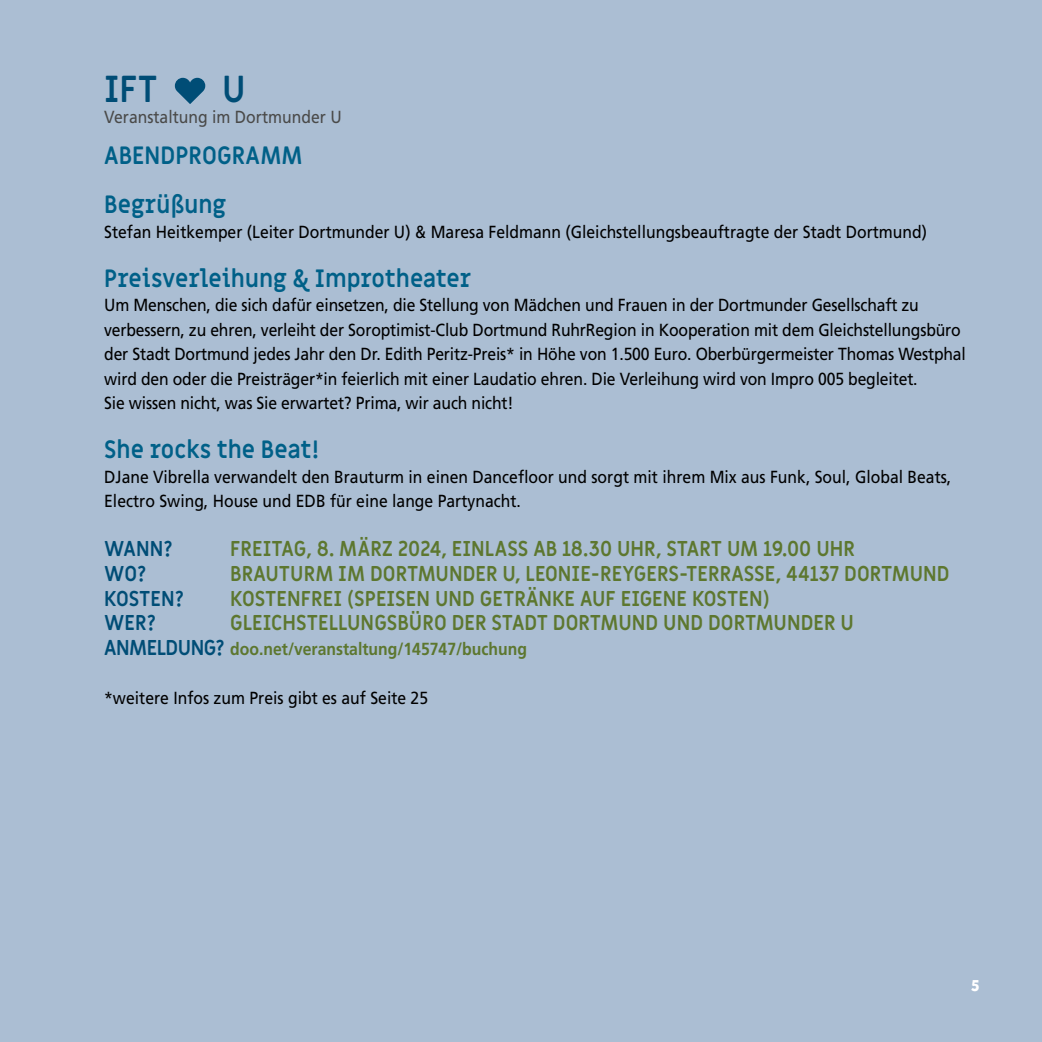
<style>
.page{position:relative;width:1042px;height:1042px;background:#abbed3}
.page>*{position:absolute;margin:0;border:0;box-sizing:border-box;transform-origin:0 0}
.t1{font:700 36.75px "Miriam Libre";color:#004d76;scale:.93 1}
.t2{font:700 24.5px/49px "Miriam Libre";color:#006088;scale:.93 1}
.t3{font:700 21px "Miriam Libre";color:#5d772f;scale:.93 1}
.t4{font:700 21px "Miriam Libre";color:#004d76;scale:.93 1}
.t5{font:17.5px/24.5px "Frutiger LT Pro";letter-spacing:-.01em;color:#000;scale:.9 1}
.t6{font:700 17.5px "Frutiger LT Pro";color:#5d772f;scale:.9 1}
.t7{font:17.5px "Frutiger LT Pro";color:#4a4a49;scale:.9 1}
.t8{font:800 17.5px "Effra";color:#fff;scale:.9 1}
.s1{font-family:"Miriam Libre";font-size:21px;color:#004d76}
</style>
<div class="page">
<svg style="left:175px;top:78px;width:30px;height:26px"></svg>
<h1 class="t1" style="left:104px;top:66px;width:59px">IFT</h1>
<h1 class="t1" style="left:222px;top:66px;width:27px">U</h1>
<p class="t7" style="left:104px;top:106px;width:265px">Veranstaltung im Dortmunder U</p>
<h2 class="t2" style="left:104px;top:132px;width:215px">ABENDPROGRAMM<br>Begrüßung</h2>
<p class="t5" style="left:104px;top:220px;width:916px">Stefan Heitkemper (Leiter Dortmunder U) &amp; Maresa Feldmann (Gleichstellungsbeauftragte der Stadt Dortmund)</p>
<h2 class="t2" style="left:104px;top:255px;width:396px">Preisverleihung &amp; Improtheater</h2>
<p class="t5" style="left:104px;top:293px;width:959px">Um Menschen, die sich dafür einsetzen, die Stellung von Mädchen und Frauen in der Dortmunder Gesellschaft zu verbessern, zu ehren, verleiht der Soroptimist-Club Dortmund RuhrRegion in Kooperation mit dem Gleichstellungsbüro der Stadt Dortmund jedes Jahr den Dr. Edith Peritz-Preis* in Höhe von 1.500 Euro. Oberbürgermeister Thomas Westphal wird den oder die Preisträger*in feierlich mit einer Laudatio ehren. Die Verleihung wird von Impro 005 begleitet.<br>Sie wissen nicht, was Sie erwartet? Prima, wir auch nicht!</p>
<h2 class="t2" style="left:104px;top:426px;width:233px">She rocks the Beat!</h2>
<p class="t5" style="left:104px;top:465px;width:943px">DJane Vibrella verwandelt den Brauturm in einen Dancefloor und sorgt mit ihrem Mix aus Funk, Soul, Global Beats,<br>Electro Swing, House und EDB für eine lange Partynacht.</p>
<p class="t4" style="left:104px;top:536px;width:75px">WANN?</p>
<p class="t3" style="left:230px;top:536px;width:673px">FREITAG, 8. MÄRZ 2024, EINLASS AB 18.30 UHR, START UM 19.00 UHR</p>
<p class="t4" style="left:104px;top:560px;width:47px">WO?</p>
<p class="t3" style="left:230px;top:560px;width:775px">BRAUTURM IM DORTMUNDER U, LEONIE-REYGERS-TERRASSE, 44137 DORTMUND</p>
<p class="t4" style="left:104px;top:585px;width:87px">KOSTEN?</p>
<p class="t3" style="left:230px;top:585px;width:581px">KOSTENFREI (SPEISEN UND GETRÄNKE AUF EIGENE KOSTEN)</p>
<p class="t4" style="left:104px;top:610px;width:57px">WER?</p>
<p class="t3" style="left:230px;top:610px;width:672px">GLEICHSTELLUNGSBÜRO DER STADT DORTMUND UND DORTMUNDER U</p>
<p class="t6" style="left:104px;top:638px;width:471px"><span class="s1">ANMELDUNG?</span> doo.net/veranstaltung/145747/buchung</p>
<p class="t5" style="left:104px;top:685px;width:361px">*weitere Infos zum Preis gibt es auf Seite 25</p>
<p class="t8" style="left:971px;top:974px;width:11px">5</p>
</div>
